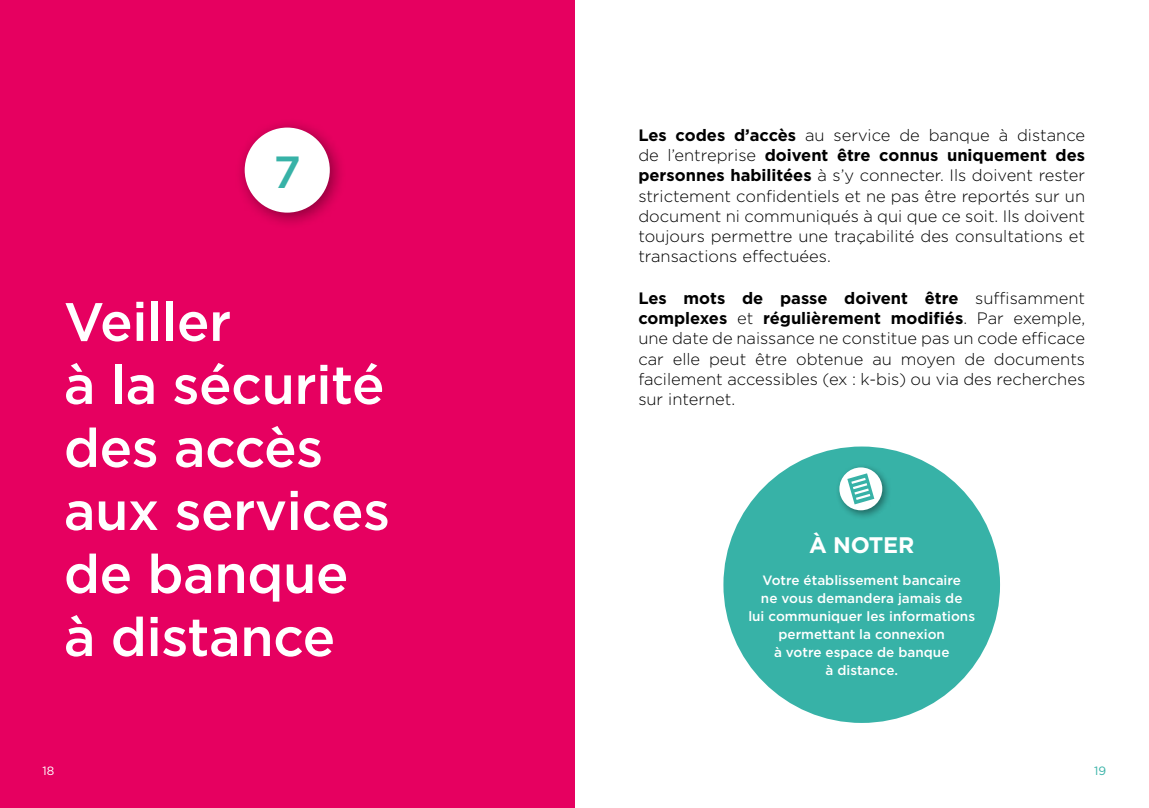
<style>
.page{position:relative;width:1149px;height:808px;background:#fff}
.page>*{position:absolute;margin:0;border:0;box-sizing:border-box;transform-origin:0 0}
.H1_-_chapitres{font:500 54px/63px "Gotham";letter-spacing:-.01em;color:#fff}
.H1_-_chapitres-2{font:500 45px "Gotham";color:#37b2a7}
.H3_-_attention{font:700 22.5px "Gotham";letter-spacing:-.01em;color:#fff}
.Texte_puce{font:300 16.5px/20.2px "Gotham";color:#000;text-align:justify}
.Texte_attention{font:500 13.5px/18px "Gotham";color:#fff;text-align:center}
.t1{font:12px "Gotham";color:#fff}
.t2{font:12px "Gotham";color:#37b2a7}
.s1{font-weight:700}
</style>
<div class="page">
<div style="left:0;top:0;width:574px;height:808px;background:#e60060"></div>
<div style="left:233px;top:116px;width:114px;height:114px;background:#000;opacity:.4"></div>
<div style="left:244px;top:128px;width:86px;height:85px;background:#fff;border-radius:50%"></div>
<div style="left:723px;top:446px;width:276px;height:277px;background:#37b2a7;border-radius:50%"></div>
<div style="left:835px;top:464px;width:56px;height:55px;background:#000;opacity:.4"></div>
<div style="left:839px;top:467px;width:43px;height:43px;background:#fff;border-radius:50%"></div>
<svg style="left:847px;top:473px;width:27px;height:31px"></svg>
<h1 class="H1_-_chapitres-2" style="left:273px;top:143px;width:29px">7</h1>
<h1 class="H1_-_chapitres" style="left:64px;top:290px;width:327px">Veiller<br>à la sécurité des accès aux services de banque à distance</h1>
<p class="Texte_puce" style="left:638px;top:124px;width:448px"><span class="s1">Les codes d’accès</span> au service de banque à distance de l’entreprise <span class="s1">doivent être connus uniquement des personnes habilitées</span> à s’y connecter. Ils doivent rester strictement confidentiels et ne pas être reportés sur un document ni communiqués à qui que ce soit. Ils doivent toujours permettre une traçabilité des consultations et transactions effectuées.</p>
<p class="Texte_puce" style="left:638px;top:287px;width:448px"><span class="s1">Les mots de passe doivent être</span> suffisamment <span class="s1">complexes</span> et <span class="s1">régulièrement modifiés</span>. Par exemple, une date de naissance ne constitue pas un code efficace car elle peut être obtenue au moyen de documents facilement accessibles (ex : k-bis) ou via des recherches sur internet.</p>
<h3 class="H3_-_attention" style="left:808px;top:531px;width:107px">À NOTER</h3>
<p class="Texte_attention" style="left:748px;top:571px;width:228px">Votre établissement bancaire<br>ne vous demandera jamais de<br>lui communiquer les informations permettant la connexion<br>à votre espace de banque<br>à distance.</p>
<p class="t1" style="left:43px;top:763px;width:13px">18</p>
<p class="t2" style="left:1093px;top:763px;width:14px">19</p>
</div>
